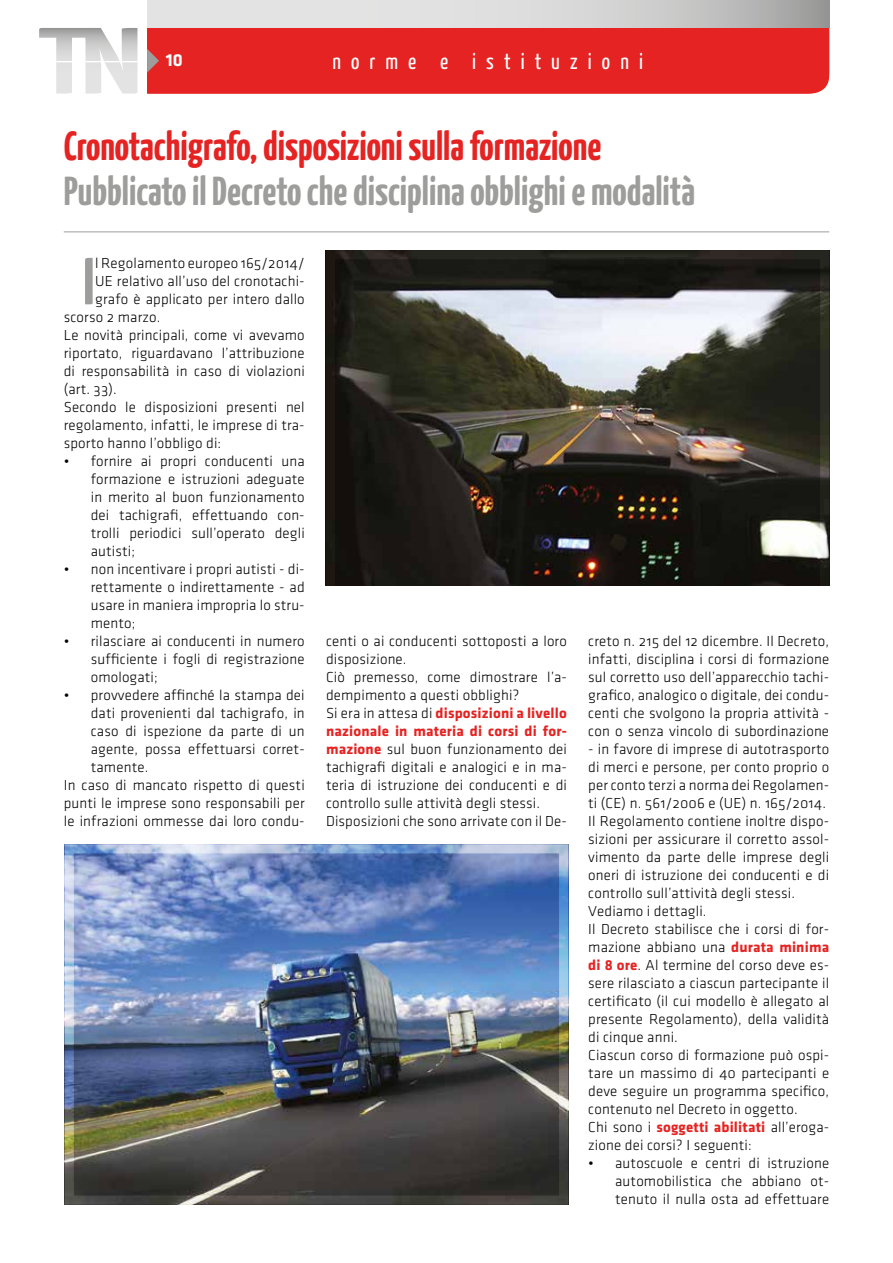
<style>
.page{position:relative;width:893px;height:1263px;background:#fff}
.page>*{position:absolute;margin:0;border:0;box-sizing:border-box;transform-origin:0 0}
.t1{font:700 66.45px "Yanone Kaffeesatz";color:#9d9d9c}
.t2{font:700 40.5px "Yanone Kaffeesatz";color:#9d9d9c}
.t3{font:700 40.5px "Yanone Kaffeesatz";color:#e52322}
.t4{font:22.5px "Yanone Kaffeesatz";letter-spacing:.45em;color:#fff}
.t5{font:700 18px "Klavika";color:#fff}
.t6{font:15px/18px "Klavika Light OSF";letter-spacing:.01em;color:#000;text-align:justify}
.t7{font:700 15px/18px "Klavika";letter-spacing:.01em;color:#e52322}
.s1{font-family:"Klavika Light OSF";font-weight:400;color:#000}
.s2{font-family:"Klavika";font-weight:700;color:#e52322}
</style>
<div class="page">
<hr style="left:64px;top:231px;width:765px;height:1px;background:#9d9d9c">
<img style="left:75px;top:854px;width:483px;height:340px">
<div style="left:65px;top:844px;width:503px;height:360px;border:9px solid #fff"></div>
<img style="left:336px;top:260px;width:483px;height:326px">
<div style="left:326px;top:250px;width:503px;height:360px;border:9px solid #fff"></div>
<div style="left:147px;top:28px;width:682px;height:66px;background:#e52322"></div>
<svg style="left:147px;top:0;width:682px;height:28px;background:#d4d4d4"></svg>
<svg style="left:39px;top:28px;width:98px;height:33px"></svg>
<svg style="left:56px;top:62px;width:81px;height:32px;fill:#e3e3e3"></svg>
<p class="t5" style="left:166px;top:50px;width:18px">10</p>
<h3 class="t4" style="left:332px;top:47px;width:312px">norme e istituzioni</h3>
<h2 class="t3" style="left:64px;top:121px;width:539px">Cronotachigrafo, disposizioni sulla formazione</h2>
<h2 class="t2" style="left:64px;top:166px;width:633px">Pubblicato il Decreto che disciplina obblighi e modalità</h2>
<h1 class="t1" style="left:83px;top:241px;width:13px">I</h1>
<p class="t6" style="left:95px;top:254px;width:211px">l Regolamento europeo 165/2014/</p>
<p class="t6" style="left:95px;top:272px;width:211px">UE relativo all’uso del cronotachi-</p>
<p class="t6" style="left:95px;top:290px;width:211px">grafo è applicato per intero dallo</p>
<p class="t6" style="left:64px;top:308px;width:98px">scorso 2 marzo.</p>
<p class="t6" style="left:64px;top:326px;width:242px">Le novità principali, come vi avevamo</p>
<p class="t6" style="left:64px;top:344px;width:242px">riportato, riguardavano l’attribuzione</p>
<p class="t6" style="left:64px;top:362px;width:242px">di responsabilità in caso di violazioni</p>
<p class="t6" style="left:64px;top:380px;width:55px">(art. 33).</p>
<p class="t6" style="left:64px;top:398px;width:242px">Secondo le disposizioni presenti nel</p>
<p class="t6" style="left:64px;top:416px;width:242px">regolamento, infatti, le imprese di tra-</p>
<p class="t6" style="left:64px;top:434px;width:159px">sporto hanno l’obbligo di:</p>
<p class="t6" style="left:91px;top:452px;width:215px;text-indent:-27px">• fornire ai propri conducenti una formazione e istruzioni adeguate in merito al buon funzionamento dei tachigrafi, effettuando con&shy;trolli periodici sull’operato degli autisti;</p>
<p class="t6" style="left:91px;top:560px;width:215px;text-indent:-27px">• non incentivare i propri autisti - di&shy;rettamente o indirettamente - ad usare in maniera impropria lo stru&shy;mento;</p>
<p class="t6" style="left:91px;top:632px;width:215px;text-indent:-27px">• rilasciare ai conducenti in numero sufficiente i fogli di registrazione omologati;</p>
<p class="t6" style="left:64px;top:686px;width:242px">• provvedere affinché la stampa dei</p>
<p class="t6" style="left:91px;top:704px;width:215px">dati provenienti dal tachigrafo, in</p>
<p class="t6" style="left:91px;top:722px;width:215px">caso di ispezione da parte di un</p>
<p class="t6" style="left:91px;top:740px;width:215px">agente, possa effettuarsi corret-</p>
<p class="t6" style="left:91px;top:758px;width:59px">tamente.</p>
<p class="t6" style="left:64px;top:776px;width:242px">In caso di mancato rispetto di questi</p>
<p class="t6" style="left:64px;top:794px;width:242px">punti le imprese sono responsabili per</p>
<p class="t6" style="left:64px;top:812px;width:242px">le infrazioni ommesse dai loro condu-</p>
<p class="t6" style="left:326px;top:632px;width:242px;text-align:left">centi o ai conducenti sottoposti a loro disposizione.<br>Ciò premesso, come dimostrare l’a&shy;dempimento a questi obblighi?</p>
<p class="t7" style="left:326px;top:705px;width:242px"><span class="s1">Si era in attesa di</span> disposizioni a livello nazionale in materia di corsi di for-</p>
<p class="t6" style="left:326px;top:740px;width:242px;text-align:left"><span class="s2">mazione</span> sul buon funzionamento dei tachigrafi digitali e analogici e in ma&shy;teria di istruzione dei conducenti e di controllo sulle attività degli stessi.<br>Disposizioni che sono arrivate con il De-</p>
<p class="t6" style="left:588px;top:632px;width:242px">creto n. 215 del 12 dicembre. Il Decreto, infatti, disciplina i corsi di formazione sul corretto uso dell’apparecchio tachi&shy;grafico, analogico o digitale, dei condu&shy;centi che svolgono la propria attività - con o senza vincolo di subordinazione</p>
<p class="t6" style="left:588px;top:740px;width:242px;text-align:left">- in favore di imprese di autotrasporto di merci e persone, per conto proprio o per conto terzi a norma dei Regolamen&shy;ti (CE) n. 561/2006 e (UE) n. 165/2014.<br>Il Regolamento contiene inoltre dispo&shy;sizioni per assicurare il corretto assol&shy;vimento da parte delle imprese degli oneri di istruzione dei conducenti e di controllo sull’attività degli stessi.<br>Vediamo i dettagli.<br>Il Decreto stabilisce che i corsi di for&shy;mazione abbiano una <span class="s2">durata minima di 8 ore</span>. Al termine del corso deve es&shy;sere rilasciato a ciascun partecipante il certificato (il cui modello è allegato al presente Regolamento), della validità di cinque anni.<br>Ciascun corso di formazione può ospi&shy;tare un massimo di 40 partecipanti e deve seguire un programma specifico, contenuto nel Decreto in oggetto.<br>Chi sono i <span class="s2">soggetti abilitati</span> all’eroga&shy;zione dei corsi? I seguenti:</p>
<p class="t6" style="left:615px;top:1154px;width:215px;text-indent:-27px">• autoscuole e centri di istruzione automobilistica che abbiano ot&shy;tenuto il nulla osta ad effettuare</p>
</div>
